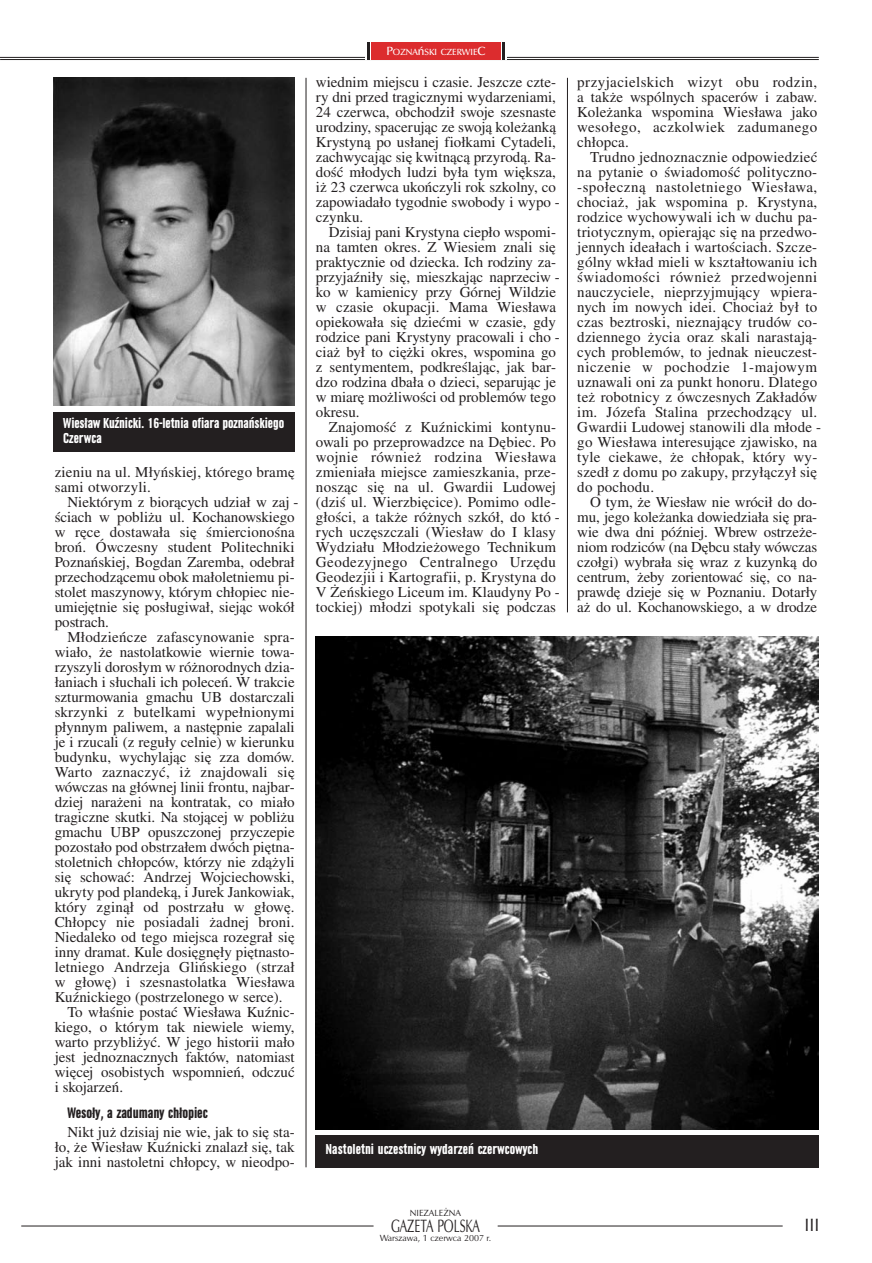
<style>
.page{position:relative;width:872px;height:1263px;background:#fff}
.page>*{position:absolute;margin:0;border:0;box-sizing:border-box;transform-origin:0 0}
.t1{font:18px "Zapf Humanist 601 PL";color:#231f20;scale:.67 1}
.t2{font:18px "Zapf Humanist 601 PL";color:#231f20}
.t3{font:15.75px "URW Grotesk TCE Bol Con";letter-spacing:-.005em;color:#231f20}
.t4{font:15px/15px "Nimbus Rom No 9 LCE";color:#231f20}
.t5{font:15px/15px "URW Grotesk TCE Bol Con";color:#fff}
.t6{font:15px "Nimbus Rom No 9 LCE";letter-spacing:.02em;color:#231f20}
.t7{font:9px "Zapf Humanist 601 PL";color:#231f20}
.t8{font:600 9px "Zapf Humanist 601 PL";color:#fff}
.s1{font-size:12px}
</style>
<div class="page">
<hr style="left:497px;top:1226px;width:285px;height:1px;background:#231f20">
<hr style="left:21px;top:1226px;width:352px;height:1px;background:#231f20">
<hr style="left:0;top:57px;width:819px;height:1px;background:#231f20">
<hr style="left:0;top:59px;width:819px;height:1px;background:#231f20">
<div style="left:365px;top:43px;width:142px;height:17px;background:#fff"></div>
<div style="left:371px;top:43px;width:130px;height:17px;background:#dc2c2e"></div>
<hr style="left:502px;top:43px;width:3px;height:17px;background:#231f20">
<hr style="left:367px;top:43px;width:3px;height:17px;background:#231f20">
<img style="left:53px;top:78px;width:241px;height:327px">
<div style="left:53px;top:412px;width:241px;height:40px;background:#231f20"></div>
<img style="left:315px;top:636px;width:503px;height:494px">
<div style="left:315px;top:1135px;width:504px;height:32px;background:#231f20"></div>
<hr style="left:306px;top:78px;width:1px;height:1089px;background:#231f20">
<hr style="left:567px;top:78px;width:1px;height:534px;background:#231f20">
<p class="t5" style="left:63px;top:415px;width:222px">Wie sław Kuź nic ki. 16-let nia ofia ra po znań skie go<br>Czerw ca</p>
<p class="t4" style="left:55px;top:465px;width:241px">zie niu na ul. Młyń skiej, któ re go bra mę sa mi otwo rzy li.</p>
<p class="t4" style="left:55px;top:495px;width:245px;text-indent:13px">Nie któ rym z bio rą cych udział w zaj - ściach w po bli żu ul. Ko cha now skie go w rę ce do sta wa ła się śmier cio no śna broń. Ów cze sny stu dent Po li tech ni ki Po znań skiej, Bog dan Za rem ba, ode brał prze cho dzą ce mu obok ma ło let nie mu pi - sto let ma szy no wy, któ rym chło piec nie - umie jęt nie się po słu gi wał, sie jąc wo kół po strach.</p>
<p class="t4" style="left:67px;top:630px;width:229px">Mło dzień cze za fa scy no wa nie spra -</p>
<p class="t4" style="left:55px;top:645px;width:241px">wia ło, że na sto lat ko wie wier nie to wa -</p>
<p class="t4" style="left:55px;top:660px;width:241px">rzy szy li do ro słym w róż no rod nych dzia -</p>
<p class="t4" style="left:55px;top:675px;width:241px">ła niach i słu cha li ich po le ceń. W trak cie</p>
<p class="t4" style="left:55px;top:690px;width:241px">sztur mo wa nia gma chu UB do star cza li</p>
<p class="t4" style="left:55px;top:705px;width:241px">skrzyn ki z bu tel ka mi wy peł nio ny mi</p>
<p class="t4" style="left:55px;top:720px;width:241px">płyn nym pa li wem, a na stęp nie za pa la li</p>
<p class="t4" style="left:55px;top:735px;width:241px">je i rzu ca li (z re gu ły cel nie) w kie run ku</p>
<p class="t4" style="left:55px;top:750px;width:241px">bu dyn ku, wy chy la jąc się zza do mów.</p>
<p class="t6" style="left:55px;top:763px;width:241px">War to za zna czyć, iż znaj do wa li się</p>
<p class="t4" style="left:55px;top:780px;width:241px">wów czas na głów nej li nii fron tu, naj bar -</p>
<p class="t4" style="left:55px;top:795px;width:241px">dziej na ra że ni na kontr atak, co mia ło</p>
<p class="t4" style="left:55px;top:810px;width:241px">tra gicz ne skut ki. Na sto ją cej w po bli żu</p>
<p class="t4" style="left:55px;top:825px;width:241px">gma chu UBP opusz czo nej przy cze pie</p>
<p class="t4" style="left:55px;top:840px;width:241px">po zo sta ło pod ob strza łem dwóch pięt na -</p>
<p class="t4" style="left:55px;top:855px;width:241px">sto let nich chłop ców, któ rzy nie zdą ży li</p>
<p class="t4" style="left:55px;top:870px;width:241px">się scho wać: An drzej Woj cie chow ski,</p>
<p class="t4" style="left:55px;top:885px;width:241px">ukry ty pod plan de ką, i Ju rek Jan ko wiak,</p>
<p class="t4" style="left:55px;top:900px;width:241px">któ ry zgi nął od po strza łu w gło wę.</p>
<p class="t4" style="left:55px;top:915px;width:241px">Chłop cy nie po sia da li żad nej bro ni.</p>
<p class="t4" style="left:55px;top:930px;width:241px">Nie da le ko od te go miej sca ro ze grał się</p>
<p class="t4" style="left:55px;top:945px;width:241px">in ny dra mat. Ku le do się gnę ły pięt na sto -</p>
<p class="t4" style="left:55px;top:960px;width:241px">let nie go An drze ja Gliń skie go (strzał</p>
<p class="t4" style="left:55px;top:975px;width:241px">w gło wę) i szes na sto lat ka Wie sła wa</p>
<p class="t4" style="left:55px;top:990px;width:229px">Kuź nic kie go (po strze lo ne go w ser ce).</p>
<p class="t4" style="left:67px;top:1005px;width:229px">To wła śnie po stać Wie sła wa Kuź nic -</p>
<p class="t4" style="left:55px;top:1020px;width:241px">kie go, o któ rym tak nie wie le wie my,</p>
<p class="t4" style="left:55px;top:1035px;width:241px">war to przy bli żyć. W je go hi sto rii ma ło</p>
<p class="t4" style="left:55px;top:1050px;width:241px">jest jed no znacz nych fak tów, na to miast</p>
<p class="t4" style="left:55px;top:1065px;width:241px">wię cej oso bi stych wspo mnień, od czuć</p>
<p class="t4" style="left:55px;top:1080px;width:70px">i sko ja rzeń.</p>
<p class="t3" style="left:67px;top:1103px;width:142px">We so ły, a za du ma ny chło piec</p>
<p class="t4" style="left:55px;top:1125px;width:241px;text-align:justify;text-indent:13px">Nikt już dzi siaj nie wie, jak to się sta - ło, że Wie sław Kuź nic ki zna lazł się, tak jak in ni na sto let ni chłop cy, w nie od po -</p>
<p class="t8" style="left:386px;top:48px;width:101px"><span class="s1">P</span>OZNA<span class="s1">ƒ</span>SKI CZERWIE<span class="s1">C</span></p>
<p class="t4" style="left:316px;top:75px;width:245px">wied nim miej scu i cza sie. Jesz cze czte - ry dni przed tra gicz ny mi wy da rze nia mi, 24 czerw ca, ob cho dził swo je szes na ste uro dzi ny, spa ce ru jąc ze swo ją ko le żan ką Kry sty ną po usła nej fioł ka mi Cy ta de li, za chwy ca jąc się kwit ną cą przy ro dą. Ra - dość mło dych lu dzi by ła tym więk sza, iż 23 czerw ca ukoń czy li rok szkol ny, co za po wia da ło ty go dnie swo bo dy i wy po - czyn ku.</p>
<p class="t4" style="left:316px;top:225px;width:245px;text-indent:13px">Dzi siaj pa ni Kry sty na cie pło wspo mi - na tam ten okres. Z Wie siem zna li się prak tycz nie od dziec ka. Ich ro dzi ny za - przy jaź ni ły się, miesz ka jąc na prze ciw - ko w ka mie ni cy przy Gór nej Wil dzie w cza sie oku pa cji. Ma ma Wie sła wa opie ko wa ła się dzieć mi w cza sie, gdy ro dzi ce pa ni Kry sty ny pra co wa li i cho - ciaż był to cięż ki okres, wspo mi na go z sen ty men tem, pod kre śla jąc, jak bar - dzo ro dzi na dba ła o dzie ci, se pa ru jąc je w mia rę moż li wo ści od pro ble mów te go okre su.</p>
<p class="t4" style="left:316px;top:420px;width:245px;text-align:center">Zna jo mość z Kuź nic ki mi kon ty nu - owa li po prze pro wadz ce na Dę biec. Po woj nie rów nież ro dzi na Wie sła wa zmie nia ła miej sce za miesz ka nia, prze - no sząc się na ul. Gwar dii Lu do wej (dziś ul. Wierz bię ci ce). Po mi mo od le - gło ści, a tak że róż nych szkół, do któ - rych uczęsz cza li (Wie sław do I kla sy Wy dzia łu Mło dzie żo we go Tech ni kum Geo de zyj ne go Cen tral ne go Urzę du Geo de zjii i Kar to gra fii, p. Kry sty na do V Żeń skie go Li ceum im. Klau dy ny Po - toc kiej) mło dzi spo ty ka li się pod czas</p>
<p class="t4" style="left:577px;top:75px;width:241px;text-align:justify">przy ja ciel skich wi zyt obu ro dzin, a tak że wspól nych spa ce rów i za baw.<br>Ko le żan ka wspo mi na Wie sła wa ja ko we so łe go, acz kol wiek za du ma ne go chłop ca.</p>
<p class="t4" style="left:577px;top:150px;width:245px;text-indent:13px">Trud no jed no znacz nie od po wie dzieć na py ta nie o świa do mość po li tycz no--spo łecz ną na sto let nie go Wie sła wa, cho ciaż, jak wspo mi na p. Kry sty na, ro dzi ce wy cho wy wa li ich w du chu pa - trio tycz nym, opierając się na przed wo - jen nych ide ałach i war to ściach. Szcze - gól ny wkład mie li w kształ to wa niu ich świa do mo ści rów nież przed wo jen ni na uczy cie le, nie przyj mu ją cy wpie ra - nych im no wych idei. Cho ciaż był to czas bez tro ski, nie zna ją cy tru dów co - dzien ne go ży cia oraz ska li na ra sta ją - cych pro ble mów, to jed nak nie uczest - ni cze nie w po cho dzie 1-ma jo wym uzna wa li oni za punkt ho no ru. Dla te go też ro bot ni cy z ów cze snych Za kła dów im. Jó ze fa Sta li na prze cho dzą cy ul.<br>Gwar dii Lu do wej sta no wi li dla mło de - go Wie sła wa in te re su ją ce zja wi sko, na ty le cie ka we, że chło pak, któ ry wy - szedł z do mu po za ku py, przy łą czył się do po cho du.</p>
<p class="t4" style="left:577px;top:495px;width:241px;text-align:justify;text-indent:13px">O tym, że Wie sław nie wró cił do do - mu, je go ko le żan ka do wie dzia ła się pra - wie dwa dni póź niej. Wbrew ostrze że - niom ro dzi ców (na Dęb cu sta ły wów czas czoł gi) wy bra ła się wraz z ku zyn ką do cen trum, że by zo rien to wać się, co na - praw dę dzie je się w Po zna niu. Do tar ły aż do ul. Ko cha now skie go, a w dro dze</p>
<p class="t5" style="left:325px;top:1142px;width:214px">Nastoletni uczestnicy wydarzeń czerwcowych</p>
<p class="t7" style="left:410px;top:1209px;width:53px">NIEZALE˚NA</p>
<p class="t1" style="left:391px;top:1219px;width:134px">GAZETA POLSKA</p>
<p class="t7" style="left:380px;top:1234px;width:113px">Warszawa, 1 czerwca 2007 r.</p>
<p class="t2" style="left:804px;top:1218px;width:16px">III</p>
</div>
